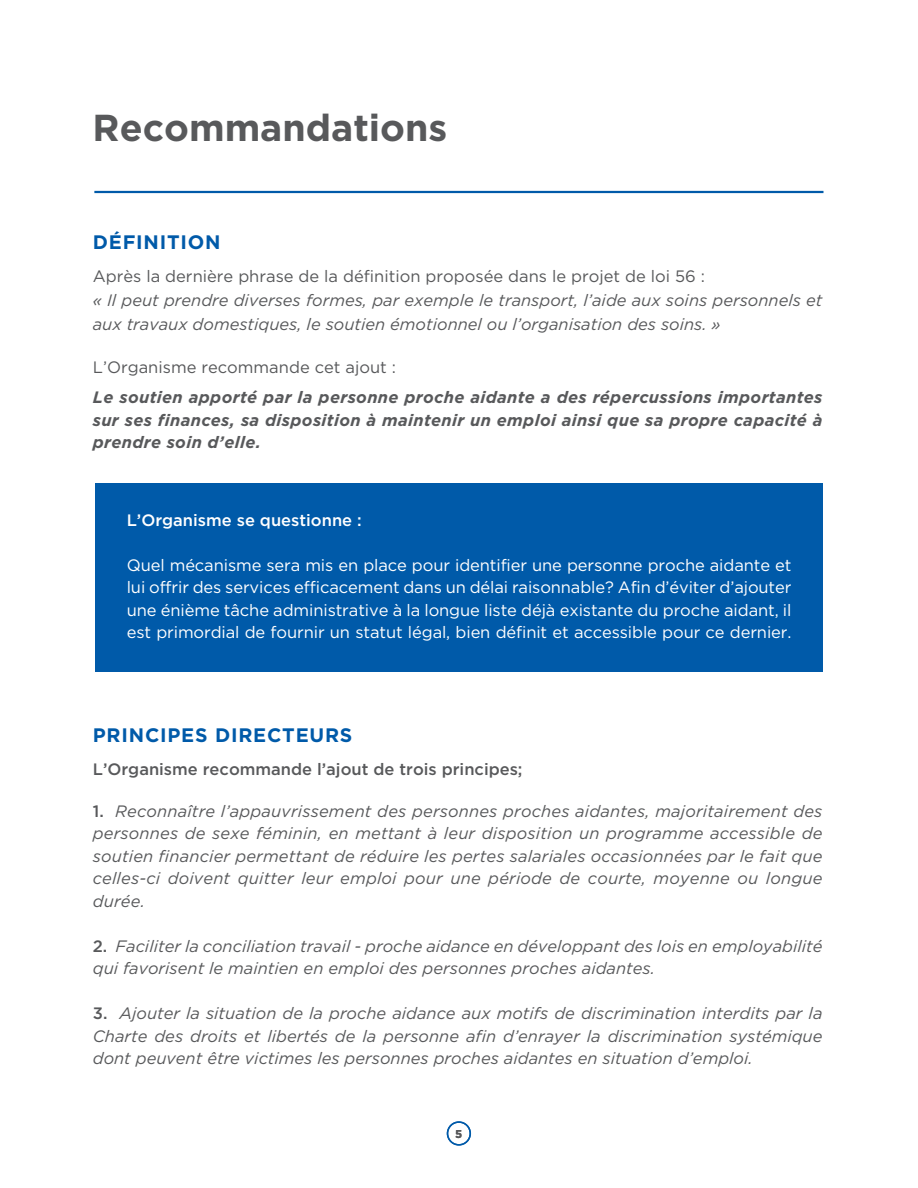
<style>
.page{position:relative;width:918px;height:1188px;background:#fff}
.page>*{position:absolute;margin:0;border:0;box-sizing:border-box;transform-origin:0 0}
.t1{font:700 37.5px "Gotham";color:#58595b}
.t2{font:700 19.5px "Gotham";letter-spacing:.04em;color:#005aa9}
.t3{font:italic 16.5px/22.5px "Gotham";color:#58595b}
.t4{font:16.5px/22.5px "Gotham";letter-spacing:-.005em;color:#fff;text-align:justify}
.t5{font:italic 700 16.5px/22.5px "Gotham";letter-spacing:.02em;color:#58595b;text-align:justify}
.t6{font:16.5px "Gotham";color:#58595b}
.t7{font:500 16.5px "Gotham";color:#58595b}
.t8{font:500 16.5px "Gotham";color:#fff}
.t9{font:700 11.4px "Gotham";color:#58595b}
.s1{font-weight:500;font-style:normal}
</style>
<div class="page">
<hr style="left:94px;top:191px;width:729px;height:2px;background:#005aa9">
<div style="left:95px;top:483px;width:728px;height:189px;background:#005aa9"></div>
<div style="left:447px;top:1121px;width:24px;height:25px;border:2px solid #005aa9;border-radius:50%"></div>
<h1 class="t1" style="left:93px;top:105px;width:356px">Recommandations</h1>
<p class="t2" style="left:93px;top:230px;width:129px">DÉFINITION</p>
<p class="t6" style="left:93px;top:266px;width:614px">Après la dernière phrase de la définition proposée dans le projet de loi 56 :</p>
<p class="t3" style="left:93px;top:288px;width:731px;line-height:24px">« Il peut prendre diverses formes, par exemple le transport, l’aide aux soins personnels et aux travaux domestiques, le soutien émotionnel ou l’organisation des soins. »</p>
<p class="t6" style="left:93px;top:357px;width:305px">L’Organisme recommande cet ajout :</p>
<p class="t5" style="left:93px;top:386px;width:731px">Le soutien apporté par la personne proche aidante a des répercussions importantes sur ses finances, sa disposition à maintenir un emploi ainsi que sa propre capacité à prendre soin d’elle.</p>
<p class="t8" style="left:127px;top:510px;width:236px">L’Organisme se questionne :</p>
<p class="t4" style="left:127px;top:554px;width:666px">Quel mécanisme sera mis en place pour identifier une personne proche aidante et lui offrir des services efficacement dans un délai raisonnable? Afin d’éviter d’ajouter une énième tâche administrative à la longue liste déjà existante du proche aidant, il est primordial de fournir un statut légal, bien définit et accessible pour ce dernier.</p>
<p class="t2" style="left:93px;top:723px;width:261px">PRINCIPES DIRECTEURS</p>
<p class="t7" style="left:93px;top:759px;width:431px">L’Organisme recommande l’ajout de trois principes;</p>
<p class="t3" style="left:93px;top:800px;width:731px;text-align:justify"><span class="s1">1.</span> Reconnaître l’appauvrissement des personnes proches aidantes, majoritairement des personnes de sexe féminin, en mettant à leur disposition un programme accessible de soutien financier permettant de réduire les pertes salariales occasionnées par le fait que celles-ci doivent quitter leur emploi pour une période de courte, moyenne ou longue durée.</p>
<p class="t3" style="left:93px;top:935px;width:731px"><span class="s1">2.</span> Faciliter la conciliation travail - proche aidance en développant des lois en employabilité qui favorisent le maintien en emploi des personnes proches aidantes.</p>
<p class="t3" style="left:93px;top:1002px;width:731px;text-align:justify"><span class="s1">3.</span> Ajouter la situation de la proche aidance aux motifs de discrimination interdits par la Charte des droits et libertés de la personne afin d’enrayer la discrimination systémique dont peuvent être victimes les personnes proches aidantes en situation d’emploi.</p>
<p class="t9" style="left:455px;top:1127px;width:9px">5</p>
</div>
